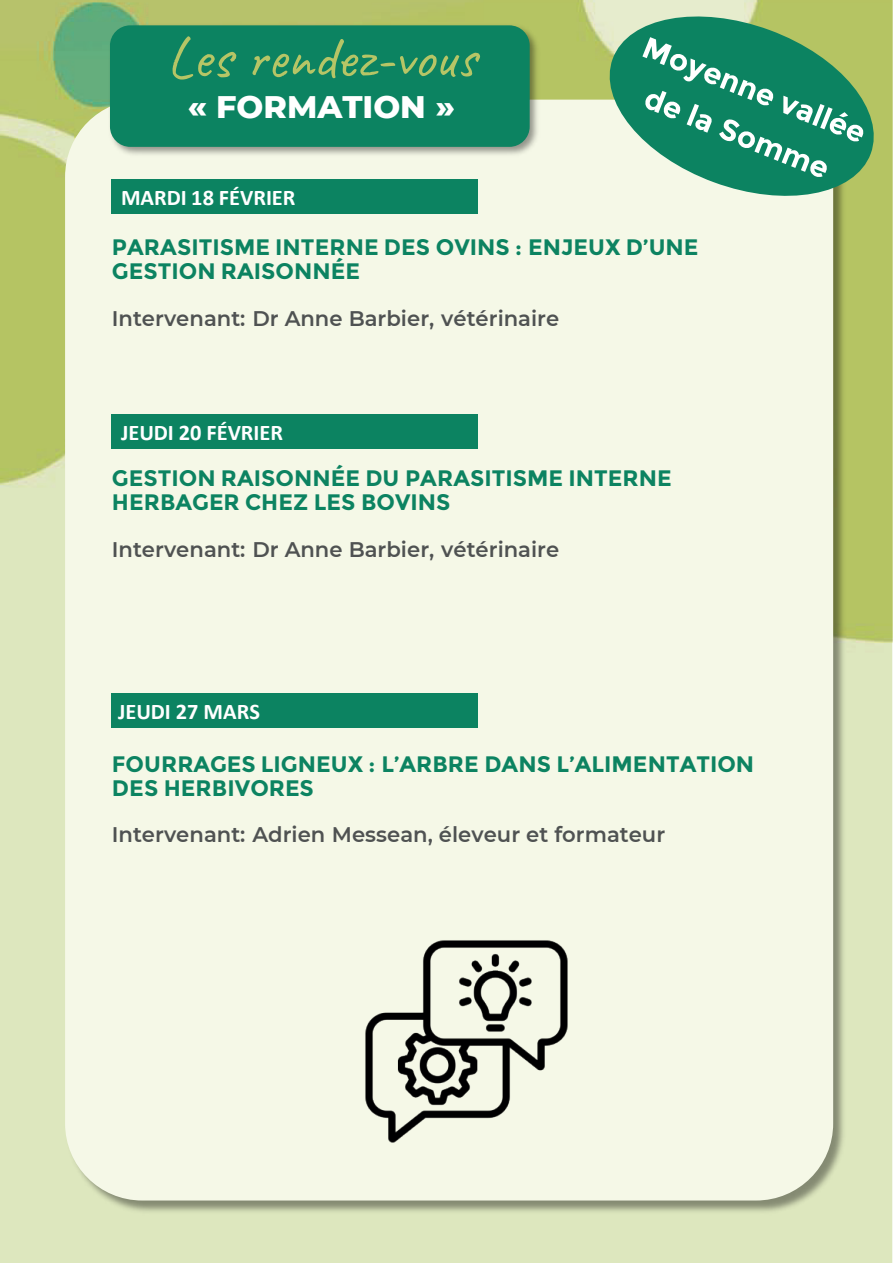
<style>
.page{position:relative;width:893px;height:1263px;background:#fff}
.page>*{position:absolute;margin:0;border:0;box-sizing:border-box;transform-origin:0 0}
.t1{font:59.4px "Caveat Roman";color:#b6c566}
.t2{font:800 31.8px "Montserrat";color:#fff}
.t3{font:700 22.5px "Montserrat";color:#0c8361}
.t4{font:700 22.35px/23.4px "Montserrat";color:#0c8361}
.t5{font:700 22.35px "Calibri";color:#fff}
.t6{font:600 21.15px "Montserrat";color:#4f5252}
</style>
<div class="page">
<img style="left:0;top:0;width:893px;height:1263px">
<img style="left:64px;top:98px;width:785px;height:1118px">
<div style="left:65px;top:100px;width:768px;height:1100px;background:#f5f8e7;border-radius:77px"></div>
<img style="left:105px;top:21px;width:437px;height:134px">
<div style="left:110px;top:25px;width:420px;height:122px;background:#0c8361;border-radius:20px"></div>
<div style="left:111px;top:693px;width:367px;height:34px;background:#0c8361"></div>
<div style="left:111px;top:180px;width:367px;height:34px;background:#0c8361"></div>
<div style="left:111px;top:414px;width:367px;height:34px;background:#0c8361"></div>
<img style="left:365px;top:940px;width:203px;height:203px">
<svg style="left:597px;top:4px;width:289px;height:204px"></svg>
<svg style="left:642px;top:37px;width:221px;height:140px;background:#3c9a79"></svg>
<h1 class="t1" style="left:167px;top:20px;width:311px">Les rendez-vous</h1>
<h2 class="t2" style="left:188px;top:83px;width:269px">« FORMATION »</h2>
<p class="t5" style="left:121px;top:182px;width:176px">MARDI 18 FÉVRIER</p>
<p class="t4" style="left:112px;top:236px;width:588px">PARASITISME INTERNE DES OVINS : ENJEUX D’UNE<br>GESTION RAISONNÉE</p>
<p class="t6" style="left:112px;top:303px;width:449px">Intervenant: Dr Anne Barbier, vétérinaire</p>
<p class="t5" style="left:121px;top:417px;width:163px">JEUDI 20 FÉVRIER</p>
<p class="t4" style="left:112px;top:467px;width:561px">GESTION RAISONNÉE DU PARASITISME INTERNE<br>HERBAGER CHEZ LES BOVINS</p>
<p class="t6" style="left:112px;top:534px;width:449px">Intervenant: Dr Anne Barbier, vétérinaire</p>
<p class="t5" style="left:118px;top:696px;width:143px">JEUDI 27 MARS</p>
<p class="t4" style="left:112px;top:753px;width:644px">FOURRAGES LIGNEUX : L’ARBRE DANS L’ALIMENTATION</p>
<p class="t3" style="left:112px;top:774px;width:203px">DES HERBIVORES</p>
<p class="t6" style="left:112px;top:820px;width:555px">Intervenant: Adrien Messean, éleveur et formateur</p>
</div>
